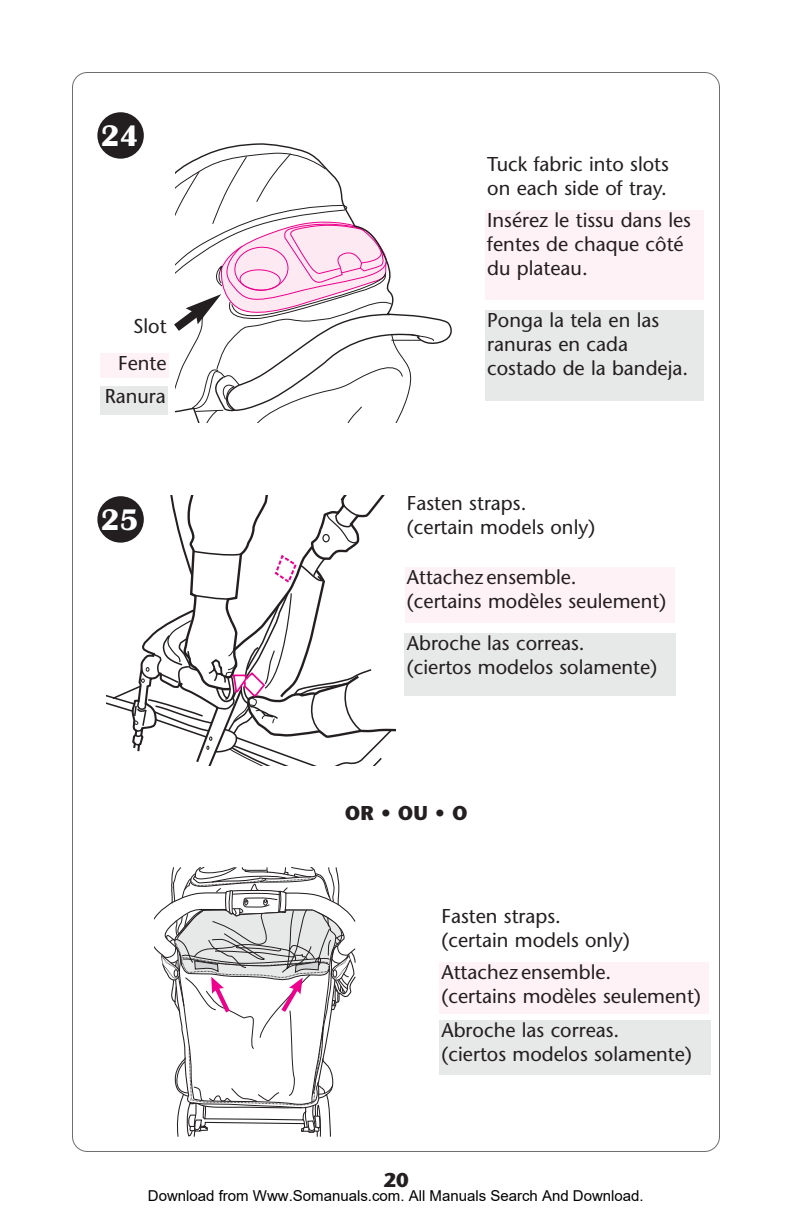
<style>
.page{position:relative;width:792px;height:1224px;background:#fff}
.page>*{position:absolute;margin:0;border:0;box-sizing:border-box;transform-origin:0 0}
.t1{font:700 30.8px "Britannic";color:#fff}
.t2{font:20px/24px "Stone Sans";color:#231f20}
.t3{font:700 20px "Stone Sans";color:#231f20}
.t4{font:15px "Arial";color:#000}
</style>
<div class="page">
<svg style="left:107px;top:495px;width:289px;height:271px"></svg>
<div style="left:97px;top:112px;width:47px;height:47px;background:#231f20;border-radius:50%"></div>
<div style="left:97px;top:496px;width:47px;height:47px;background:#231f20;border-radius:50%"></div>
<div style="left:405px;top:633px;width:271px;height:63px;background:#e7e8e8"></div>
<div style="left:405px;top:567px;width:269px;height:56px;background:#fef2f7"></div>
<div style="left:485px;top:210px;width:219px;height:90px;background:#fef2f7"></div>
<div style="left:485px;top:311px;width:219px;height:90px;background:#e7e8e8"></div>
<svg style="left:155px;top:867px;width:200px;height:270px"></svg>
<div style="left:101px;top:353px;width:68px;height:24px;background:#fef2f7"></div>
<div style="left:101px;top:386px;width:67px;height:29px;background:#e7e8e8"></div>
<svg style="left:165px;top:150px;width:271px;height:273px"></svg>
<div style="left:440px;top:1020px;width:271px;height:55px;background:#e7e8e8"></div>
<div style="left:440px;top:962px;width:269px;height:51px;background:#fef2f7"></div>
<h1 class="t1" style="left:101px;top:125px;width:39px">24</h1>
<p class="t2" style="left:118px;top:310px;width:50px;line-height:37px;text-align:right">Slot<br>Fente</p>
<p class="t2" style="left:105px;top:386px;width:63px">Ranura</p>
<h1 class="t1" style="left:101px;top:509px;width:39px">25</h1>
<p class="t2" style="left:487px;top:155px;width:183px">Tuck fabric into slots on each side of tray.</p>
<p class="t2" style="left:487px;top:210px;width:205px">Insérez le tissu dans les fentes de chaque côté du plateau.</p>
<p class="t2" style="left:487px;top:311px;width:202px">Ponga la tela en las ranuras en cada costado de la bandeja.</p>
<p class="t2" style="left:407px;top:493px;width:190px">Fasten straps. (certain models only)</p>
<p class="t2" style="left:407px;top:567px;width:261px">Attachez ensemble.<br>(certains modèles seulement)</p>
<p class="t2" style="left:407px;top:633px;width:252px">Abroche las correas.<br>(ciertos modelos solamente)</p>
<p class="t3" style="left:345px;top:806px;width:124px">OR•OU•O</p>
<p class="t2" style="left:442px;top:906px;width:190px">Fasten straps. (certain models only)</p>
<p class="t2" style="left:442px;top:962px;width:261px">Attachez ensemble.<br>(certains modèles seulement)</p>
<p class="t2" style="left:442px;top:1020px;width:252px">Abroche las correas.<br>(ciertos modelos solamente)</p>
<p class="t3" style="left:383px;top:1172px;width:27px">20</p>
<p class="t4" style="left:148px;top:1187px;width:497px">Download from Www.Somanuals.com. All Manuals Search And Download.</p>
</div>
